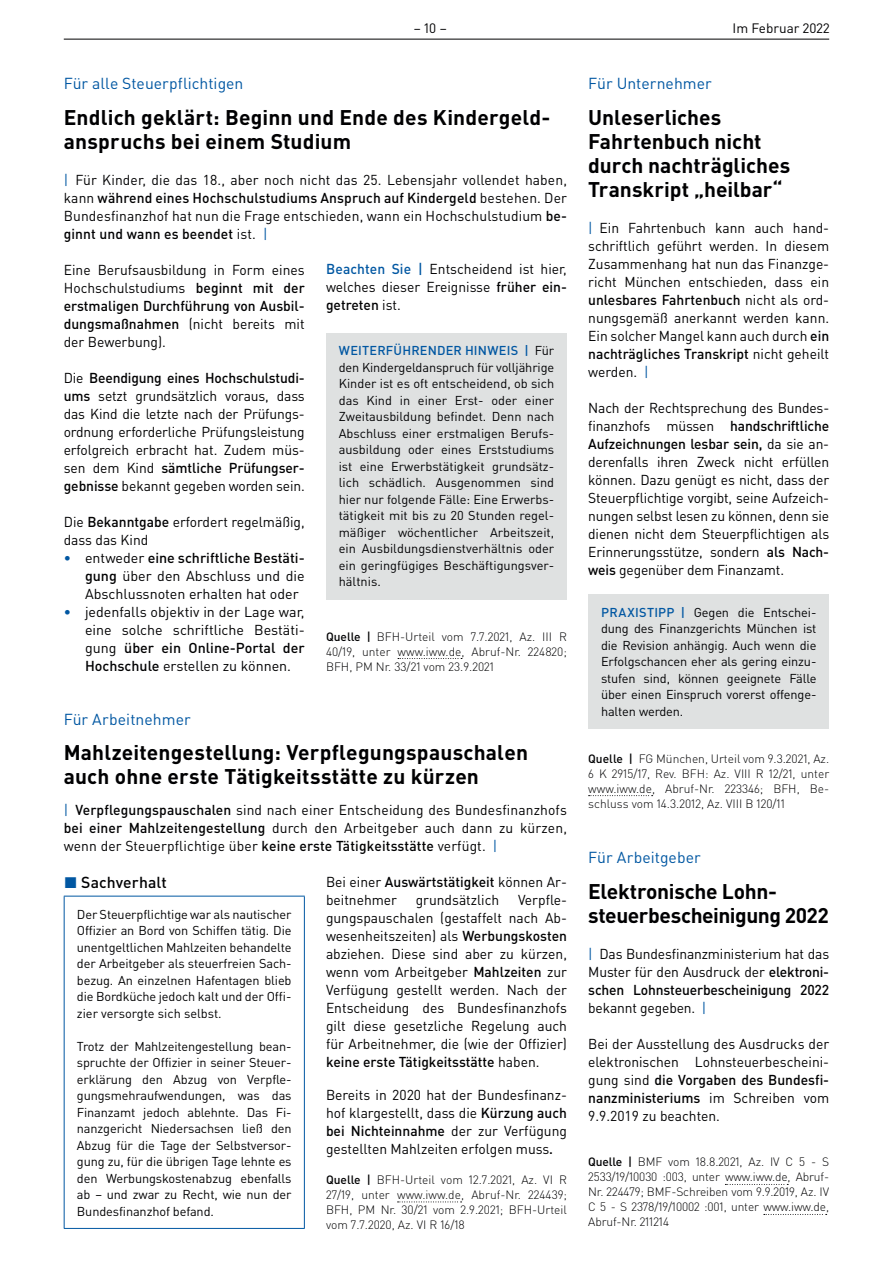
<style>
.page{position:relative;width:893px;height:1263px;background:#fff}
.page>*{position:absolute;margin:0;border:0;box-sizing:border-box;transform-origin:0 0}
.t1{font:700 21px/24px "DIN Pro";letter-spacing:.005em;color:#000002}
.t2{font:700 21px/24px "DIN Pro";letter-spacing:-.02em;color:#000002}
.t3{font:15.75px "DIN Pro";color:#0157a2}
.t4{font:500 15.75px "DIN Pro";letter-spacing:.005em;color:#000002}
.t5{font:14.25px/18px "DIN Pro";color:#000002;text-align:justify}
.t6{font:13.5px "DIN Pro";color:#000002}
.t7{font:12.75px/16.5px "DIN Pro";letter-spacing:-.01em;color:#000002;text-align:justify}
.t8{font:300 12px/15px "DIN Pro";color:#000002;text-align:justify}
.s1{color:#0157a2}
.s2{font-weight:500}
.s3{font-weight:500;color:#0157a2}
</style>
<div class="page">
<hr style="left:64px;top:39px;width:765px;height:1px;background:#000002">
<svg style="left:398px;top:658px;width:64px;height:1px"></svg>
<div style="left:326px;top:333px;width:241px;height:266px;background:#dfe1e1"></div>
<hr style="left:64px;top:896px;width:241px;height:1px;background:#0157a2">
<hr style="left:64px;top:896px;width:1px;height:332px;background:#0157a2">
<hr style="left:304px;top:896px;width:1px;height:332px;background:#0157a2">
<hr style="left:64px;top:1228px;width:241px;height:1px;background:#0157a2">
<svg style="left:398px;top:1201px;width:64px;height:1px"></svg>
<svg style="left:589px;top:795px;width:64px;height:1px"></svg>
<div style="left:588px;top:594px;width:241px;height:135px;background:#dfe1e1"></div>
<svg style="left:725px;top:1184px;width:63px;height:1px"></svg>
<svg style="left:764px;top:1214px;width:63px;height:1px"></svg>
<p class="t6" style="left:414px;top:19px;width:34px">– 10 –</p>
<p class="t6" style="left:732px;top:19px;width:99px">Im Februar 2022</p>
<p class="t3" style="left:64px;top:73px;width:181px">Für alle Steuerpflichtigen</p>
<h1 class="t1" style="left:64px;top:105px;width:488px">Endlich geklärt: Beginn und Ende des Kindergeld&shy;anspruchs bei einem Studium</h1>
<p class="t5" style="left:64px;top:171px;width:505px"><span class="s1">|</span> Für Kinder, die das 18., aber noch nicht das 25. Lebensjahr vollendet haben, kann <span class="s2">während eines Hochschulstudiums Anspruch auf Kindergeld</span> bestehen. Der Bundesfinanzhof hat nun die Frage entschieden, wann ein Hochschulstudium <span class="s2">be&shy;ginnt und wann es beendet</span> ist. <span class="s1">|</span></p>
<p class="t5" style="left:64px;top:260px;width:242px">Eine Berufsausbildung in Form eines Hochschulstudiums <span class="s2">beginnt mit der erstmaligen Durchführung von Ausbil&shy;dungsmaßnahmen</span> (nicht bereits mit der Bewerbung).</p>
<p class="t5" style="left:64px;top:368px;width:242px">Die <span class="s2">Beendigung eines Hochschulstudi&shy;ums</span> setzt grundsätzlich voraus, dass das Kind die letzte nach der Prüfungs&shy;ordnung erforderliche Prüfungsleistung erfolgreich erbracht hat. Zudem müs&shy;sen dem Kind <span class="s2">sämtliche Prüfungser&shy;gebnisse</span> bekannt gegeben worden sein.</p>
<p class="t5" style="left:64px;top:512px;width:242px">Die <span class="s2">Bekanntgabe</span> erfordert regelmäßig, dass das Kind</p>
<p class="t5" style="left:85px;top:548px;width:221px;text-indent:-21px"><span class="s3">•</span> entweder <span class="s2">eine schriftliche Bestäti&shy;gung</span> über den Abschluss und die Abschlussnoten erhalten hat oder</p>
<p class="t5" style="left:85px;top:602px;width:221px;text-indent:-21px"><span class="s3">•</span> jedenfalls objektiv in der Lage war, eine solche schriftliche Bestäti&shy;gung <span class="s2">über ein Online-Portal der Hochschule</span> erstellen zu können.</p>
<p class="t5" style="left:326px;top:259px;width:242px"><span class="s3">Beachten Sie |</span> Entscheidend ist hier, welches dieser Ereignisse <span class="s2">früher ein&shy;getreten</span> ist.</p>
<p class="t7" style="left:339px;top:342px;width:217px"><span class="s3">WEITERFÜHRENDER HINWEIS |</span> Für den Kindergeldanspruch für volljährige Kinder ist es oft entscheidend, ob sich das Kind in einer Erst- oder einer Zweitausbildung befindet. Denn nach Abschluss einer erstmaligen Berufs&shy;ausbildung oder eines Erststudiums ist eine Erwerbstätigkeit grundsätz&shy;lich schädlich. Ausgenommen sind hier nur folgende Fälle: Eine Erwerbs&shy;tätigkeit mit bis zu 20 Stunden regel&shy;mäßiger wöchentlicher Arbeitszeit, ein Ausbildungsdienstverhältnis oder ein geringfügiges Beschäftigungsver&shy;hältnis.</p>
<p class="t8" style="left:326px;top:628px;width:242px"><span class="s2">Quelle |</span> BFH-Urteil vom 7.7.2021, Az. III R 40/19, unter www.iww.de, Abruf-Nr. 224820; BFH, PM Nr. 33/21 vom 23.9.2021</p>
<p class="t3" style="left:64px;top:709px;width:128px">Für Arbeitnehmer</p>
<h1 class="t1" style="left:64px;top:739px;width:466px">Mahlzeitengestellung: Verpflegungspauschalen auch ohne erste Tätigkeitsstätte zu kürzen</h1>
<p class="t5" style="left:64px;top:801px;width:505px"><span class="s1">|</span> <span class="s2">Verpflegungspauschalen</span> sind nach einer Entscheidung des Bundesfinanzhofs <span class="s2">bei einer Mahlzeitengestellung</span> durch den Arbeitgeber auch dann zu kürzen, wenn der Steuerpflichtige über <span class="s2">keine erste Tätigkeitsstätte</span> verfügt. <span class="s1">|</span></p>
<p class="t4" style="left:64px;top:871px;width:104px"><span class="s1">◼</span> Sachverhalt</p>
<p class="t7" style="left:77px;top:905px;width:216px">Der Steuerpflichtige war als nautischer Offizier an Bord von Schiffen tätig. Die unentgeltlichen Mahlzeiten behandelte der Arbeitgeber als steuerfreien Sach&shy;bezug. An einzelnen Hafentagen blieb die Bordküche jedoch kalt und der Offi&shy;zier versorgte sich selbst.</p>
<p class="t7" style="left:77px;top:1037px;width:216px">Trotz der Mahlzeitengestellung bean&shy;spruchte der Offizier in seiner Steuer&shy;erklärung den Abzug von Verpfle&shy;gungsmehraufwendungen, was das Finanzamt jedoch ablehnte. Das Fi&shy;nanzgericht Niedersachsen ließ den Abzug für die Tage der Selbstversor&shy;gung zu, für die übrigen Tage lehnte es den Werbungskostenabzug ebenfalls ab – und zwar zu Recht, wie nun der Bundesfinanzhof befand.</p>
<p class="t5" style="left:326px;top:872px;width:242px">Bei einer <span class="s2">Auswärtstätigkeit</span> können Ar&shy;beitnehmer</p>
<p class="t5" style="left:326px;top:890px;width:242px;text-indent:192px">Verpfle&shy;gungspauschalen (gestaffelt nach Ab&shy;wesenheitszeiten) als <span class="s2">Werbungskosten </span>abziehen. Diese sind aber zu kürzen, wenn vom Arbeitgeber <span class="s2">Mahlzeiten</span> zur Verfügung gestellt werden. Nach der Entscheidung des Bundesfinanzhofs gilt diese gesetzliche Regelung auch für Arbeitnehmer, die (wie der Offizier) <span class="s2">keine erste Tätigkeitsstätte</span> haben.</p>
<p class="t5" style="left:326px;top:1085px;width:242px">Bereits in 2020 hat der Bundesfinanz&shy;hof klargestellt, dass die <span class="s2">Kürzung auch bei Nichteinnahme</span> der zur Verfügung gestellten Mahlzeiten erfolgen muss<span class="s2">.</span></p>
<p class="t8" style="left:326px;top:1171px;width:242px"><span class="s2">Quelle |</span> BFH-Urteil vom 12.7.2021, Az. VI R 27/19, unter www.iww.de, Abruf-Nr. 224439; BFH, PM Nr. 30/21 vom 2.9.2021; BFH-Urteil vom 7.7.2020, Az. VI R 16/18</p>
<p class="t5" style="left:416px;top:890px;width:85px">grundsätzlich</p>
<p class="t3" style="left:588px;top:73px;width:125px">Für Unternehmer</p>
<h1 class="t1" style="left:588px;top:105px;width:204px">Unleserliches<br>Fahrtenbuch nicht durch nachträgliches<br>Transkript „heilbar“</h1>
<p class="t5" style="left:588px;top:219px;width:242px"><span class="s1">|</span> Ein Fahrtenbuch kann auch hand&shy;schriftlich geführt werden. In diesem Zusammenhang hat nun das Finanzge&shy;richt München entschieden, dass ein <span class="s2">unlesbares Fahrtenbuch</span> nicht als ord&shy;nungsgemäß anerkannt werden kann.<br>Ein solcher Mangel kann auch durch <span class="s2">ein nachträgliches Transkript</span> nicht geheilt werden. <span class="s1">|</span></p>
<p class="t5" style="left:588px;top:399px;width:242px">Nach der Rechtsprechung des Bundes&shy;finanzhofs müssen <span class="s2">handschriftliche Aufzeichnungen lesbar sein,</span> da sie an&shy;derenfalls ihren Zweck nicht erfüllen können. Dazu genügt es nicht, dass der Steuerpflichtige vorgibt, seine Aufzeich&shy;nungen selbst lesen zu können, denn sie dienen nicht dem Steuerpflichtigen als Erinnerungsstütze, sondern <span class="s2">als Nach&shy;weis</span> gegenüber dem Finanzamt.</p>
<p class="t7" style="left:601px;top:603px;width:217px"><span class="s3">PRAXISTIPP |</span> Gegen die Entschei&shy;dung des Finanzgerichts München ist die Revision anhängig. Auch wenn die Erfolgschancen eher als gering einzu&shy;stufen sind, können geeignete Fälle über einen Einspruch vorerst offenge&shy;halten werden.</p>
<p class="t8" style="left:588px;top:750px;width:242px"><span class="s2">Quelle |</span> FG München, Urteil vom 9.3.2021, Az.<br>6 K 2915/17, Rev. BFH: Az. VIII R 12/21, unter www.iww.de, Abruf-Nr. 223346; BFH, Be&shy;schluss vom 14.3.2012, Az. VIII B 120/11</p>
<p class="t3" style="left:588px;top:847px;width:114px">Für Arbeitgeber</p>
<h1 class="t2" style="left:588px;top:879px;width:242px">Elektronische Lohn&shy;steuerbescheinigung 2022</h1>
<p class="t5" style="left:588px;top:945px;width:242px"><span class="s1">|</span> Das Bundesfinanzministerium hat das Muster für den Ausdruck der <span class="s2">elektroni&shy;schen Lohnsteuerbescheinigung 2022 </span>bekannt gegeben. <span class="s1">|</span></p>
<p class="t5" style="left:588px;top:1035px;width:242px">Bei der Ausstellung des Ausdrucks der elektronischen Lohnsteuerbescheini&shy;gung sind <span class="s2">die Vorgaben des Bundesfi&shy;nanzministeriums</span> im Schreiben vom 9.9.2019 zu beachten.</p>
<p class="t8" style="left:588px;top:1154px;width:242px"><span class="s2">Quelle |</span> BMF vom 18.8.2021, Az. IV C 5 - S 2533/19/10030 :003, unter www.iww.de, Abruf-Nr. 224479; BMF-Schreiben vom 9.9.2019, Az. IV C 5 - S 2378/19/10002 :001, unter www.iww.de, Abruf-Nr. 211214</p>
</div>
